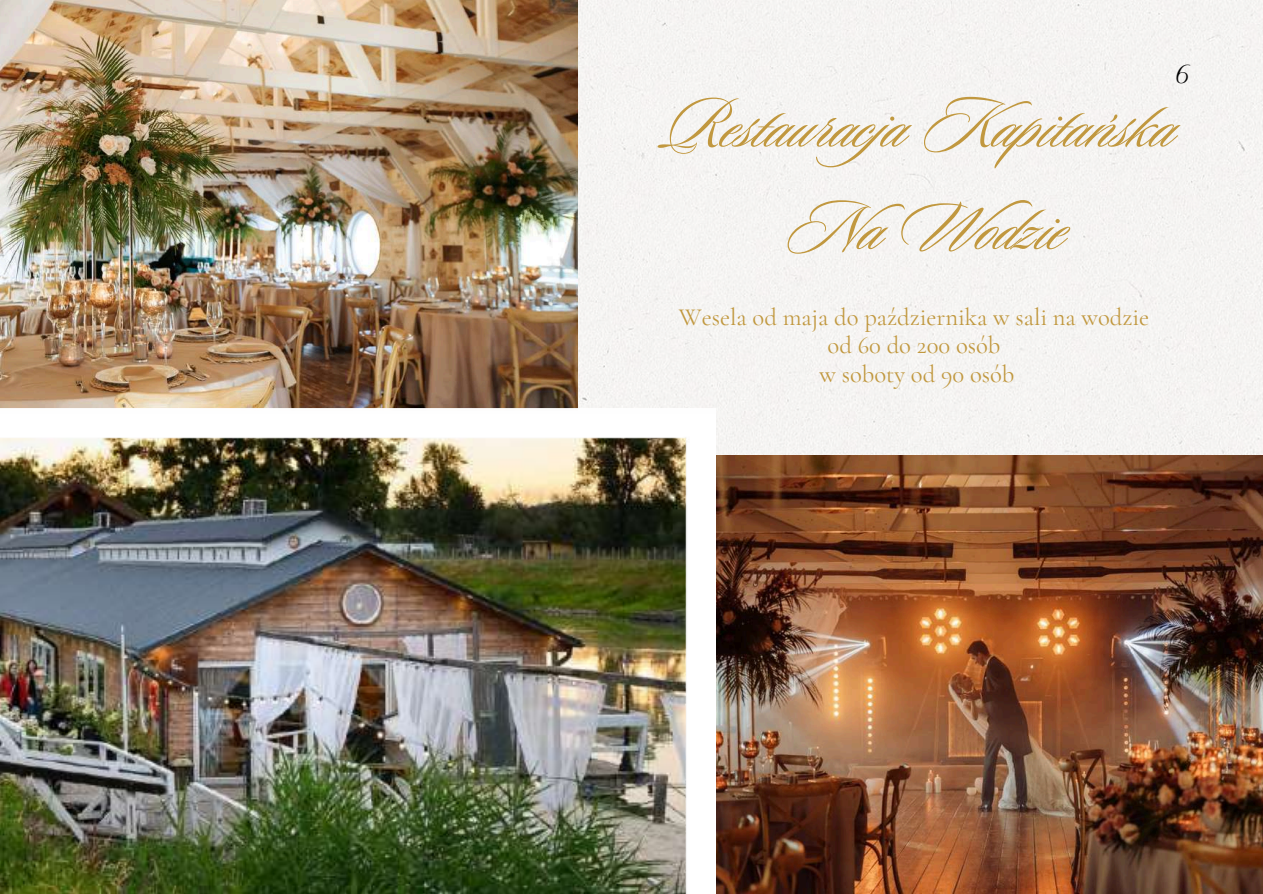
<style>
.page{position:relative;width:1263px;height:894px;background:#fff}
.page>*{position:absolute;margin:0;border:0;box-sizing:border-box;transform-origin:0 0}
.t1{font:73.8px/102.3px "Sloop Script Pro";color:#c1983f;text-align:center}
.t2{font:24.6px/28.2px "Cormorant Garamond";color:#c1983f;text-align:center}
.t3{font:24px "Petit Formal Script";color:#000}
</style>
<div class="page">
<div style="left:578px;top:0;width:685px;height:456px;background:#f5f4f2"></div>
<img style="left:0;top:0;width:578px;height:408px">
<img style="left:716px;top:456px;width:547px;height:437px">
<img style="left:0;top:408px;width:715px;height:485px">
<p class="t3" style="left:1174px;top:59px;width:17px">6</p>
<h1 class="t1" style="left:662px;top:80px;width:515px">Restauracja Kapitańska<br>Na Wodzie</h1>
<p class="t2" style="left:679px;top:303px;width:472px">Wesela od maja do października w sali na wodzie od 60 do 200 osób<br>w soboty od 90 osób</p>
</div>
